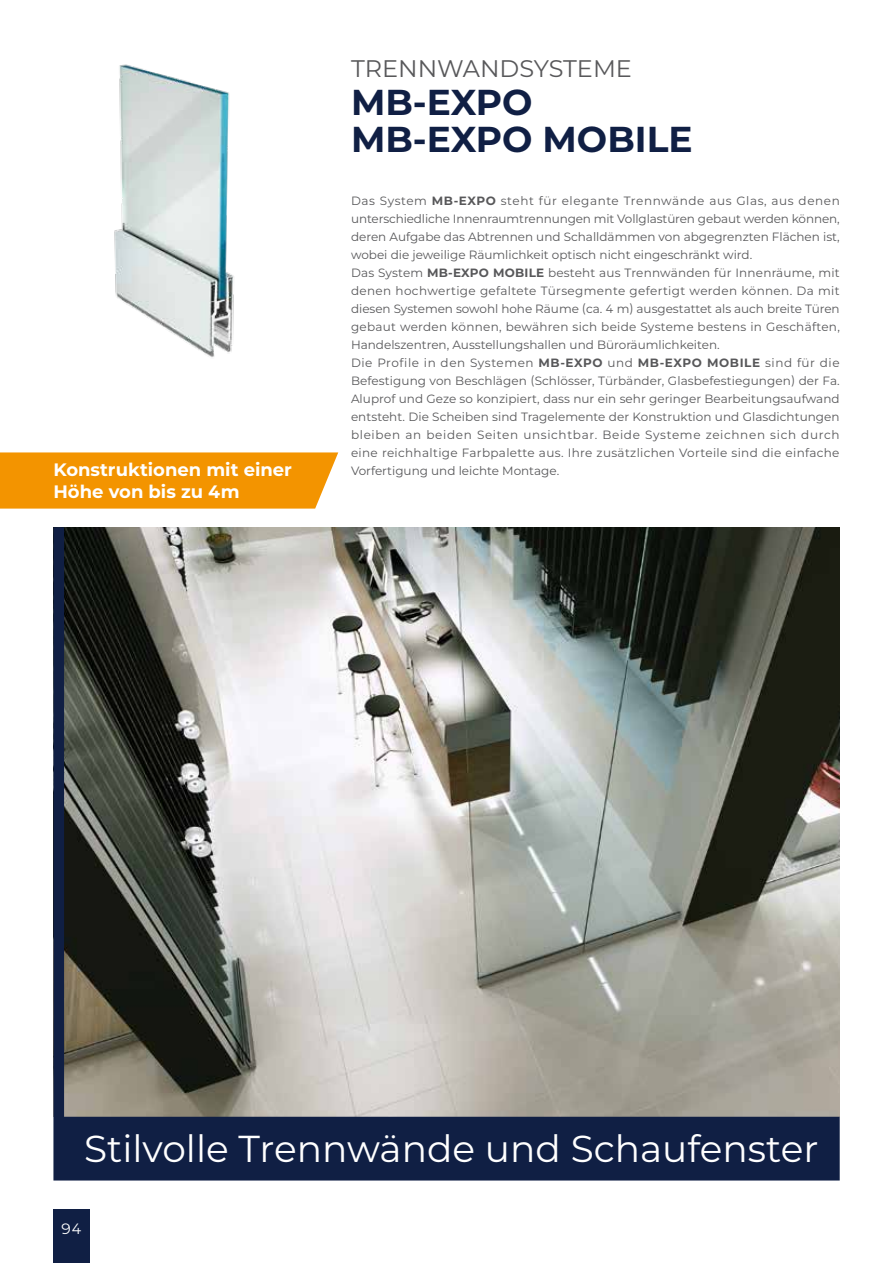
<style>
.page{position:relative;width:893px;height:1263px;background:#fff}
.page>*{position:absolute;margin:0;border:0;box-sizing:border-box;transform-origin:0 0}
.t1{font:37.5px "Montserrat Alu";color:#fff}
.t2{font:700 36px/37.5px "Montserrat Alu";color:#101f44}
.t3{font:24px "Montserrat Alu";color:#58585a}
.t4{font:700 18px/21.6px "Montserrat Alu";color:#fff}
.t5{font:15px "Montserrat Alu";color:#fff}
.t6{font:12px/18px "Montserrat Alu";letter-spacing:.005em;color:#58585a}
.s1{font-weight:700}
</style>
<div class="page">
<div style="left:53px;top:1209px;width:37px;height:54px;background:#101f44"></div>
<img style="left:114px;top:64px;width:120px;height:294px">
<svg style="left:53px;top:527px;width:787px;height:653px;background:#818482"></svg>
<div style="left:0;top:452px;width:338px;height:57px;background:#f39400"></div>
<h3 class="t4" style="left:53px;top:458px;width:240px">Konstruktionen mit einer<br>Höhe von bis zu 4m</h3>
<h3 class="t3" style="left:351px;top:52px;width:282px">TRENNWANDSYSTEME</h3>
<h2 class="t2" style="left:351px;top:82px;width:343px">MB-EXPO<br>MB-EXPO MOBILE</h2>
<p class="t6" style="left:351px;top:192px;width:490px">Das System <span class="s1">MB-EXPO</span> steht für elegante Trennwände aus Glas, aus denen unterschiedliche Innenraumtrennungen mit Vollglastüren gebaut werden können, deren Aufgabe das Abtrennen und Schalldämmen von abgegrenzten Flächen ist, wobei die jeweilige Räumlichkeit optisch nicht eingeschränkt wird.<br>Das System <span class="s1">MB-EXPO MOBILE</span> besteht aus Trennwänden für Innenräume, mit denen hochwertige gefaltete Türsegmente gefertigt werden können. Da mit diesen Systemen sowohl hohe Räume (ca. 4 m) ausgestattet als auch breite Türen gebaut werden können, bewähren sich beide Systeme bestens in Geschäften, Handelszentren, Ausstellungshallen und Büroräumlichkeiten.<br>Die Profile in den Systemen <span class="s1">MB-EXPO</span> und <span class="s1">MB-EXPO MOBILE</span> sind für die Befestigung von Beschlägen (Schlösser, Türbänder, Glasbefestiegungen) der Fa.<br>Aluprof und Geze so konzipiert, dass nur ein sehr geringer Bearbeitungsaufwand entsteht. Die Scheiben sind Tragelemente der Konstruktion und Glasdichtungen bleiben an beiden Seiten unsichtbar. Beide Systeme zeichnen sich durch eine reichhaltige Farbpalette aus. Ihre zusätzlichen Vorteile sind die einfache Vorfertigung und leichte Montage.</p>
<h1 class="t1" style="left:84px;top:1123px;width:736px">Stilvolle Trennwände und Schaufenster</h1>
<p class="t5" style="left:61px;top:1218px;width:22px">94</p>
</div>
